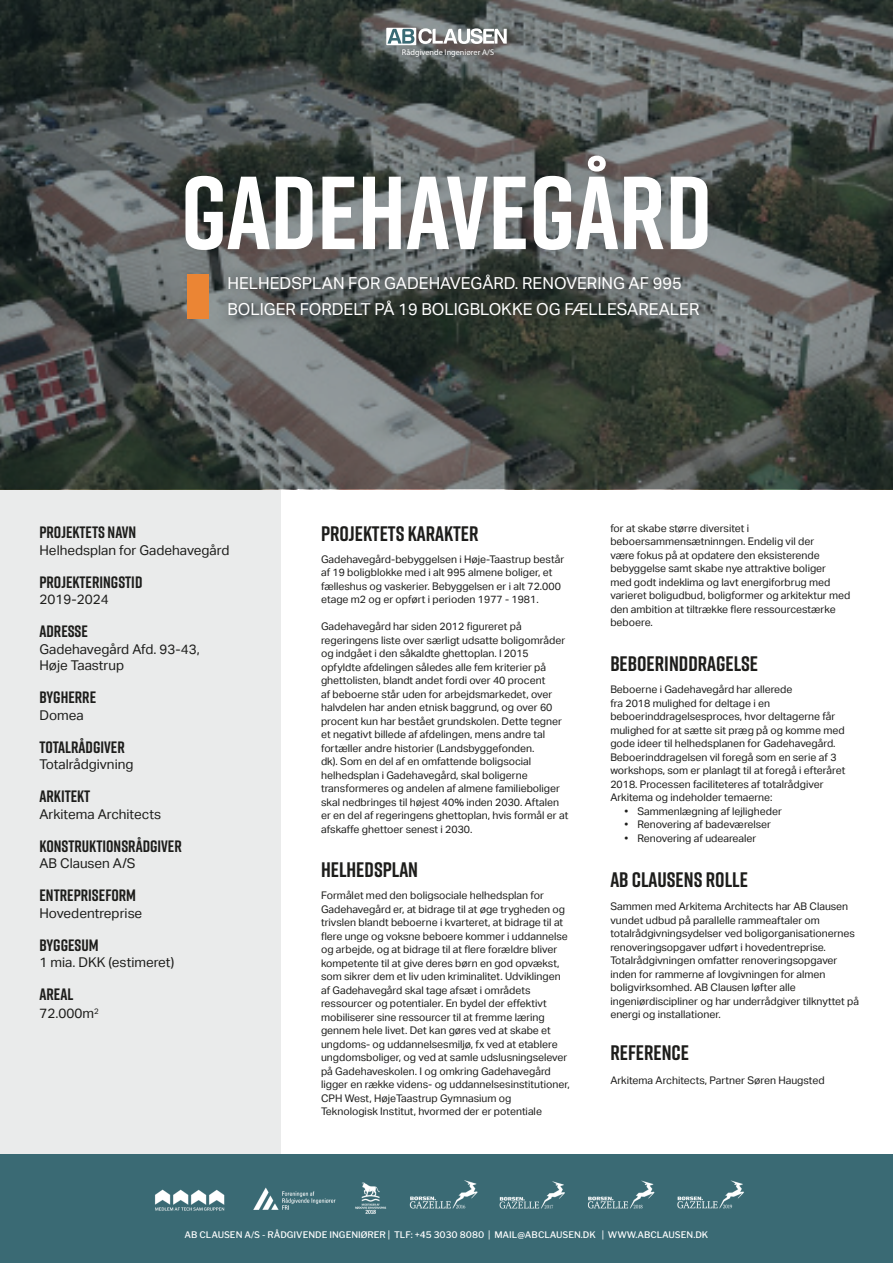
<style>
.page{position:relative;width:893px;height:1263px;background:#fff}
.page>*{position:absolute;margin:0;border:0;box-sizing:border-box;transform-origin:0 0}
.t1{font:700 103.5px "Rift";color:#fff}
.t2{font:700 21px "Rift";color:#1d1d1b}
.t3{font:500 18px "Aktiv Grotesk";color:#fff}
.t4{font:700 16.5px "Rift";color:#1d1d1b}
.t5{font:16.5px/25.5px "Aktiv Grotesk";color:#fff}
.t6{font:13.5px "Aktiv Grotesk";color:#1d1d1b}
.t7{font:10.5px/13.5px "Aktiv Grotesk";color:#1d1d1b}
.t8{font:500 9px "Libre Franklin";color:#fff}
.t9{font:8.25px "Myriad Pro";color:#fff}
</style>
<div class="page">
<div style="left:0;top:386px;width:281px;height:790px;background:#eaebeb"></div>
<div style="left:0;top:1154px;width:893px;height:109px;background:#3a6a74"></div>
<svg style="left:0;top:0;width:893px;height:489px;background:#4b504d"></svg>
<div style="left:173px;top:143px;width:547px;height:120px;background:#1d1d1b;opacity:.08"></div>
<div style="left:217px;top:263px;width:494px;height:64px;background:#1d1d1b;opacity:.52"></div>
<div style="left:187px;top:274px;width:22px;height:44px;background:#eb8534"></div>
<svg style="left:386px;top:28px;width:30px;height:17px"></svg>
<svg style="left:387px;top:28px;width:120px;height:16px"></svg>
<img style="left:155px;top:1180px;width:589px;height:34px">
<p class="t9" style="left:402px;top:47px;width:94px">Rådgivende Ingeniører A/S</p>
<p class="t1" style="left:181px;top:139px;width:533px">GADEHAVEGÅRD</p>
<p class="t5" style="left:227px;top:271px;width:473px">HELHEDSPLAN FOR GADEHAVEGÅRD. RENOVERING AF 995<br>BOLIGER FORDELT PÅ 19 BOLIGBLOKKE OG FÆLLESAREALER</p>
<p class="t3" style="left:323px;top:167px;width:234px">KOMPETENCECHEF, NYBYG</p>
<p class="t4" style="left:39px;top:521px;width:98px">PROJEKTETS NAVN</p>
<p class="t6" style="left:39px;top:542px;width:191px">Helhedsplan for Gadehavegård</p>
<p class="t4" style="left:39px;top:570px;width:104px">PROJEKTERINGSTID</p>
<p class="t6" style="left:39px;top:592px;width:71px">2019-2024</p>
<p class="t4" style="left:39px;top:620px;width:50px">ADRESSE</p>
<p class="t6" style="left:39px;top:641px;width:162px">Gadehavegård Afd. 93-43,</p>
<p class="t6" style="left:39px;top:658px;width:86px">Høje Taastrup</p>
<p class="t4" style="left:39px;top:686px;width:58px">BYGHERRE</p>
<p class="t6" style="left:39px;top:707px;width:46px">Domea</p>
<p class="t4" style="left:39px;top:735px;width:87px">TOTALRÅDGIVER</p>
<p class="t6" style="left:39px;top:757px;width:95px">Totalrådgivning</p>
<p class="t4" style="left:39px;top:785px;width:52px">ARKITEKT</p>
<p class="t6" style="left:39px;top:806px;width:123px">Arkitema Architects</p>
<p class="t4" style="left:39px;top:834px;width:144px">KONSTRUKTIONSRÅDGIVER</p>
<p class="t6" style="left:39px;top:856px;width:98px">AB Clausen A/S</p>
<p class="t4" style="left:39px;top:884px;width:98px">ENTREPRISEFORM</p>
<p class="t6" style="left:39px;top:905px;width:104px">Hovedentreprise</p>
<p class="t4" style="left:39px;top:933px;width:61px">BYGGESUM</p>
<p class="t6" style="left:39px;top:955px;width:136px">1 mia. DKK (estimeret)</p>
<p class="t4" style="left:39px;top:983px;width:35px">AREAL</p>
<p class="t6" style="left:39px;top:1006px;width:61px">72.000m<sup>2</sup></p>
<p class="t2" style="left:321px;top:518px;width:159px">PROJEKTETS KARAKTER</p>
<p class="t7" style="left:321px;top:552px;width:245px">Gadehavegård-bebyggelsen i Høje-Taastrup består af 19 boligblokke med i alt 995 almene boliger, et fælleshus og vaskerier. Bebyggelsen er i alt 72.000 etage m2 og er opført i perioden 1977 - 1981.</p>
<p class="t7" style="left:321px;top:620px;width:249px">Gadehavegård har siden 2012 figureret på regeringens liste over særligt udsatte boligområder og indgået i den såkaldte ghettoplan. I 2015 opfyldte afdelingen således alle fem kriterier på ghettolisten, blandt andet fordi over 40 procent<br>af beboerne står uden for arbejdsmarkedet, over halvdelen har anden etnisk baggrund, og over 60 procent kun har bestået grundskolen. Dette tegner et negativt billede af afdelingen, mens andre tal fortæller andre historier (Landsbyggefonden.<br>dk). Som en del af en omfattende boligsocial helhedsplan i Gadehavegård, skal boligerne transformeres og andelen af almene familieboliger skal nedbringes til højest 40% inden 2030. Aftalen er en del af regeringens ghettoplan, hvis formål er at afskaffe ghettoer senest i 2030.</p>
<p class="t2" style="left:321px;top:854px;width:99px">HELHEDSPLAN</p>
<p class="t7" style="left:321px;top:889px;width:250px">Formålet med den boligsociale helhedsplan for Gadehavegård er, at bidrage til at øge trygheden og trivslen blandt beboerne i kvarteret, at bidrage til at flere unge og voksne beboere kommer i uddannelse og arbejde, og at bidrage til at flere forældre bliver kompetente til at give deres børn en god opvækst, som sikrer dem et liv uden kriminalitet. Udviklingen af Gadehavegård skal tage afsæt i områdets ressourcer og potentialer. En bydel der effektivt mobiliserer sine ressourcer til at fremme læring gennem hele livet. Det kan gøres ved at skabe et ungdoms- og uddannelsesmiljø, fx ved at etablere ungdomsboliger, og ved at samle udslusningselever på Gadehaveskolen. I og omkring Gadehavegård ligger en række videns- og uddannelsesinstitutioner, CPH West, HøjeTaastrup Gymnasium og Teknologisk Institut, hvormed der er potentiale</p>
<p class="t7" style="left:610px;top:521px;width:241px">for at skabe større diversitet i beboersammensætninngen. Endelig vil der<br>være fokus på at opdatere den eksisterende bebyggelse samt skabe nye attraktive boliger<br>med godt indeklima og lavt energiforbrug med varieret boligudbud, boligformer og arkitektur med den ambition at tiltrække flere ressourcestærke beboere.</p>
<p class="t2" style="left:610px;top:648px;width:149px">BEBOERINDDRAGELSE</p>
<p class="t7" style="left:610px;top:683px;width:236px">Beboerne i Gadehavegård har allerede<br>fra 2018 mulighed for deltage i en beboerinddragelsesproces, hvor deltagerne får mulighed for at sætte sit præg på og komme med gode ideer til helhedsplanen for Gadehavegård.<br>Beboerinddragelsen vil foregå som en serie af 3 workshops, som er planlagt til at foregå i efteråret 2018. Processen faciliteteres af totalrådgiver Arkitema og indeholder temaerne:</p>
<p class="t7" style="left:625px;top:804px;width:159px">• Sammenlægning af lejligheder</p>
<p class="t7" style="left:625px;top:818px;width:148px">• Renovering af badeværelser</p>
<p class="t7" style="left:625px;top:831px;width:133px">• Renovering af udearealer</p>
<p class="t2" style="left:610px;top:864px;width:139px">AB CLAUSENS ROLLE</p>
<p class="t7" style="left:610px;top:900px;width:250px">Sammen med Arkitema Architects har AB Clausen vundet udbud på parallelle rammeaftaler om totalrådgivningsydelser ved boligorganisationernes renoveringsopgaver udført i hovedentreprise.<br>Totalrådgivningen omfatter renoveringsopgaver inden for rammerne af lovgivningen for almen boligvirksomhed. AB Clausen løfter alle ingeniørdiscipliner og har underrådgiver tilknyttet på energi og installationer.</p>
<p class="t2" style="left:610px;top:1038px;width:80px">REFERENCE</p>
<p class="t7" style="left:610px;top:1073px;width:216px">Arkitema Architects, Partner Søren Haugsted</p>
<p class="t8" style="left:185px;top:1229px;width:525px">AB CLAUSEN A/S - RÅDGIVENDE INGENIØRER | TLF: +45 3030 8080 | MAIL@ABCLAUSEN.DK | WWW.ABCLAUSEN.DK</p>
</div>
